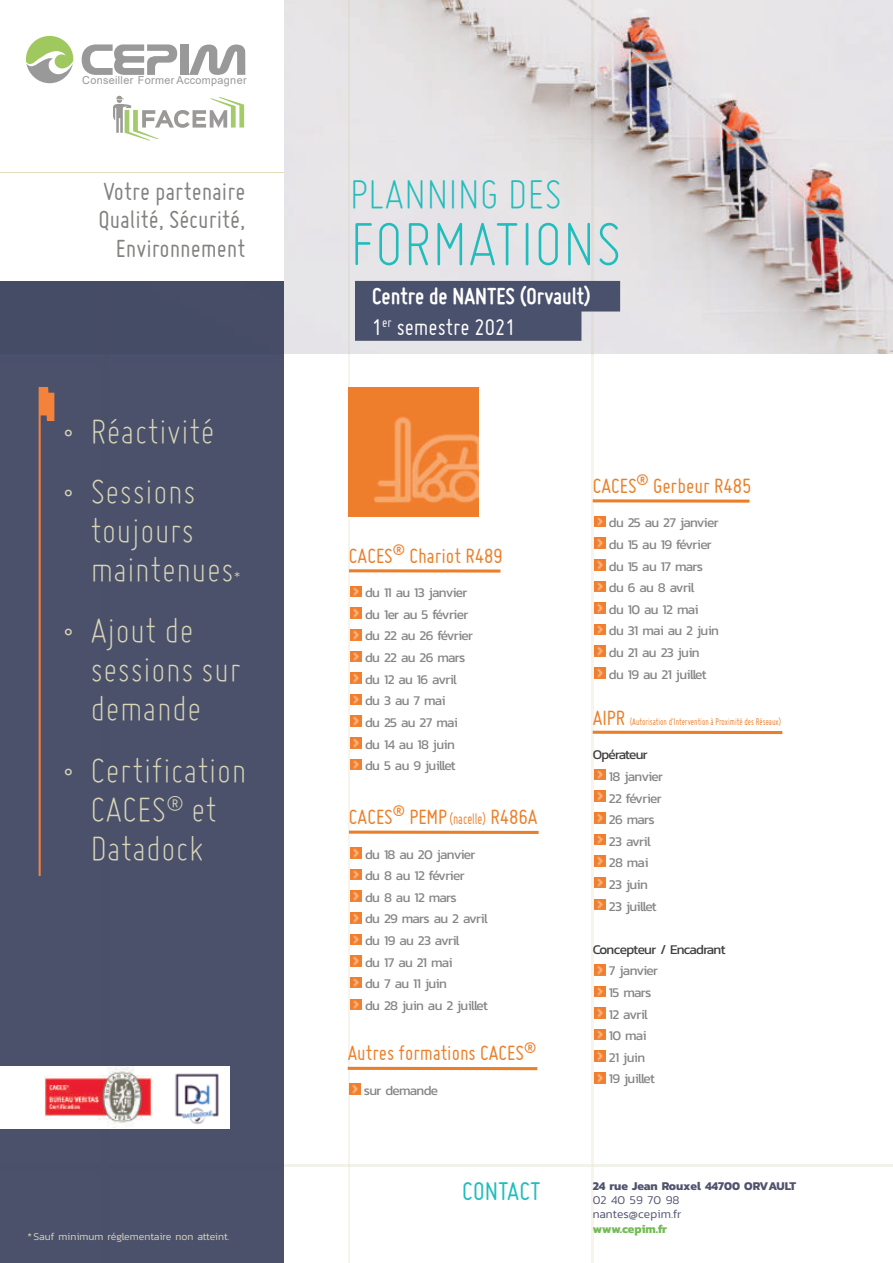
<style>
.page{position:relative;width:893px;height:1263px;background:#fff}
.page>*{position:absolute;margin:0;border:0;box-sizing:border-box;transform-origin:0 0}
.t1{font:300 68.85px "Miso";color:#21bdbd}
.t2{font:300 46.05px "Miso";color:#21bdbd}
.t3{font:300 39px/39px "Miso";color:#d9d6b7}
.t4{font:27.9px "Miso";color:#21bdbd}
.t5{font:27px/28.3px "Miso";color:#83817f;text-align:right}
.t6{font:700 24.75px "Miso";color:#fff}
.t7{font:24.75px "Miso";color:#fff}
.t8{font:22.5px "Miso";color:#eb7e28}
.t9{font:300 16.5px "Miso";color:#d9d6b7}
.t10{font:13.5px/21.6px "Kanit";letter-spacing:-.05em;color:#878585}
.t11{font:13.5px "Kanit";letter-spacing:-.05em;color:#3f3d3c}
.t12{font:700 12px "Kanit";color:#51536e}
.t13{font:300 12px/14.1px "Kanit";color:#51536e}
.t14{font:700 12px "Kanit";color:#74bb57}
.t15{font:10.95px "Arial";letter-spacing:.03em;color:#9a9999}
.t16{font:10.5px "Miso";color:#eb7e28;scale:.84 1}
.t17{font:300 10.5px "Kanit";color:#d9d6b7}
.s1{font-size:16.5px}
.s2{font-size:22.5px}
</style>
<div class="page">
<img style="left:283px;top:0;width:610px;height:353px">
<img style="left:592px;top:0;width:2px;height:1263px">
<img style="left:348px;top:0;width:2px;height:1263px">
<img style="left:283px;top:1165px;width:610px;height:1px">
<div style="left:0;top:281px;width:283px;height:982px;background:#4b516b"></div>
<div style="left:0;top:1066px;width:230px;height:62px;background:#fff"></div>
<img style="left:44px;top:1066px;width:108px;height:58px">
<img style="left:175px;top:1073px;width:44px;height:51px">
<div style="left:349px;top:387px;width:133px;height:131px;background:linear-gradient(to bottom,#fff,#fff)"></div>
<img style="left:349px;top:387px;width:129px;height:129px">
<svg style="left:351px;top:586px;width:10px;height:11px"></svg>
<svg style="left:351px;top:608px;width:10px;height:10px"></svg>
<svg style="left:351px;top:629px;width:10px;height:11px"></svg>
<svg style="left:351px;top:651px;width:10px;height:11px"></svg>
<svg style="left:351px;top:673px;width:10px;height:10px"></svg>
<svg style="left:351px;top:694px;width:10px;height:11px"></svg>
<svg style="left:351px;top:716px;width:10px;height:10px"></svg>
<svg style="left:351px;top:738px;width:10px;height:10px"></svg>
<svg style="left:351px;top:759px;width:10px;height:11px"></svg>
<svg style="left:349px;top:569px;width:151px;height:4px"></svg>
<div style="left:355px;top:281px;width:265px;height:30px;background:#4a516c"></div>
<div style="left:355px;top:310px;width:226px;height:31px;background:#4a516c"></div>
<hr style="left:0;top:173px;width:283px;height:1px;background:#e2dcbc">
<svg style="left:594px;top:516px;width:11px;height:11px"></svg>
<svg style="left:594px;top:538px;width:11px;height:11px"></svg>
<svg style="left:594px;top:559px;width:11px;height:11px"></svg>
<svg style="left:594px;top:581px;width:11px;height:11px"></svg>
<svg style="left:594px;top:603px;width:11px;height:10px"></svg>
<svg style="left:594px;top:624px;width:11px;height:11px"></svg>
<svg style="left:594px;top:646px;width:11px;height:11px"></svg>
<svg style="left:594px;top:668px;width:11px;height:10px"></svg>
<svg style="left:593px;top:499px;width:156px;height:4px"></svg>
<svg style="left:349px;top:1084px;width:11px;height:10px"></svg>
<hr style="left:348px;top:1067px;width:189px;height:3px;background:#eb7e28">
<svg style="left:351px;top:848px;width:10px;height:10px"></svg>
<svg style="left:351px;top:869px;width:10px;height:11px"></svg>
<svg style="left:351px;top:891px;width:10px;height:10px"></svg>
<svg style="left:351px;top:912px;width:10px;height:11px"></svg>
<svg style="left:351px;top:934px;width:10px;height:11px"></svg>
<svg style="left:351px;top:956px;width:10px;height:10px"></svg>
<svg style="left:351px;top:977px;width:10px;height:11px"></svg>
<svg style="left:351px;top:999px;width:10px;height:11px"></svg>
<svg style="left:349px;top:830px;width:190px;height:4px"></svg>
<svg style="left:39px;top:387px;width:15px;height:489px;background:#665963"></svg>
<svg style="left:594px;top:769px;width:11px;height:11px"></svg>
<svg style="left:594px;top:791px;width:11px;height:10px"></svg>
<svg style="left:594px;top:812px;width:11px;height:11px"></svg>
<svg style="left:594px;top:834px;width:11px;height:11px"></svg>
<svg style="left:594px;top:856px;width:11px;height:10px"></svg>
<svg style="left:594px;top:877px;width:11px;height:11px"></svg>
<svg style="left:594px;top:899px;width:11px;height:11px"></svg>
<svg style="left:594px;top:964px;width:11px;height:11px"></svg>
<svg style="left:594px;top:986px;width:11px;height:11px"></svg>
<svg style="left:594px;top:1008px;width:11px;height:10px"></svg>
<svg style="left:594px;top:1029px;width:11px;height:11px"></svg>
<svg style="left:594px;top:1051px;width:11px;height:10px"></svg>
<svg style="left:594px;top:1072px;width:11px;height:11px"></svg>
<hr style="left:593px;top:731px;width:189px;height:3px;background:#eb7e28">
<div style="left:180px;top:44px;width:8px;height:31px;background:#9a9999"></div>
<svg style="left:82px;top:44px;width:95px;height:31px"></svg>
<svg style="left:189px;top:45px;width:56px;height:30px"></svg>
<svg style="left:26px;top:36px;width:47px;height:47px"></svg>
<svg style="left:113px;top:96px;width:131px;height:45px"></svg>
<p class="t15" style="left:82px;top:76px;width:166px">Conseiller Former Accompagner</p>
<h3 class="t5" style="left:99px;top:180px;width:148px">Votre partenaire<br>Qualité, Sécurité,<br>Environnement</h3>
<h3 class="t3" style="left:63px;top:415px;width:153px">• Réactivité</h3>
<h3 class="t3" style="left:90px;top:475px;width:145px;text-indent:-27px">• Sessions toujours maintenues</h3>
<p class="t9" style="left:234px;top:571px;width:8px">*</p>
<h3 class="t3" style="left:90px;top:615px;width:152px;text-indent:-27px">• Ajout de sessions sur demande</h3>
<h3 class="t3" style="left:63px;top:754px;width:185px;text-align:center">• Certification<br>CACES<sup>®</sup> et<br>Datadock</h3>
<p class="t17" style="left:28px;top:1232px;width:204px">*Sauf minimum réglementaire non atteint.</p>
<h2 class="t2" style="left:350px;top:179px;width:214px">PLANNING DES</h2>
<h1 class="t1" style="left:350px;top:221px;width:274px">FORMATIONS</h1>
<h3 class="t6" style="left:372px;top:288px;width:220px">Centre de NANTES (Orvault)</h3>
<h3 class="t7" style="left:372px;top:319px;width:145px">1<sup>er</sup> semestre 2021</h3>
<h3 class="t8" style="left:349px;top:548px;width:155px">CACES<sup>®</sup> Chariot R489</h3>
<p class="t10" style="left:365px;top:583px;width:110px">du 11 au 13 janvier du 1er au 5 février du 22 au 26 février du 22 au 26 mars du 12 au 16 avril du 3 au 7 mai<br>du 25 au 27 mai du 14 au 18 juin<br>du 5 au 9 juillet</p>
<h3 class="t8" style="left:349px;top:809px;width:190px">CACES<sup>®</sup> PEMP<span class="s1">(nacelle)</span> R486A</h3>
<p class="t10" style="left:365px;top:844px;width:124px">du 18 au 20 janvier du 8 au 12 février<br>du 8 au 12 mars<br>du 29 mars au 2 avril du 19 au 23 avril<br>du 17 au 21 mai<br>du 7 au 11 juin<br>du 28 juin au 2 juillet</p>
<h3 class="t8" style="left:348px;top:1045px;width:190px">Autres formations CACES<sup>®</sup></h3>
<p class="t10" style="left:364px;top:1080px;width:76px">sur demande</p>
<h3 class="t4" style="left:462px;top:1181px;width:80px">CONTACT</h3>
<h3 class="t8" style="left:593px;top:478px;width:160px">CACES<sup>®</sup> Gerbeur R485</h3>
<p class="t10" style="left:609px;top:513px;width:112px">du 25 au 27 janvier du 15 au 19 février du 15 au 17 mars du 6 au 8 avril<br>du 10 au 12 mai<br>du 31 mai au 2 juin du 21 au 23 juin<br>du 19 au 21 juillet</p>
<p class="t16" style="left:593px;top:718px;width:226px"><span class="s2">AIPR</span> (Autorisation d’Intervention à Proximité des Réseaux)</p>
<p class="t11" style="left:593px;top:749px;width:57px">Opérateur</p>
<p class="t10" style="left:609px;top:767px;width:56px">18 janvier<br>22 février<br>26 mars<br>23 avril<br>28 mai<br>23 juin<br>23 juillet</p>
<p class="t11" style="left:593px;top:944px;width:134px">Concepteur / Encadrant</p>
<p class="t10" style="left:609px;top:961px;width:51px">7 janvier<br>15 mars<br>12 avril<br>10 mai<br>21 juin<br>19 juillet</p>
<p class="t12" style="left:593px;top:1181px;width:205px">24 rue Jean Rouxel 44700 ORVAULT</p>
<p class="t13" style="left:593px;top:1194px;width:90px">02 40 59 70 98 nantes@cepim.fr</p>
<p class="t14" style="left:593px;top:1223px;width:76px">www.cepim.fr</p>
</div>
